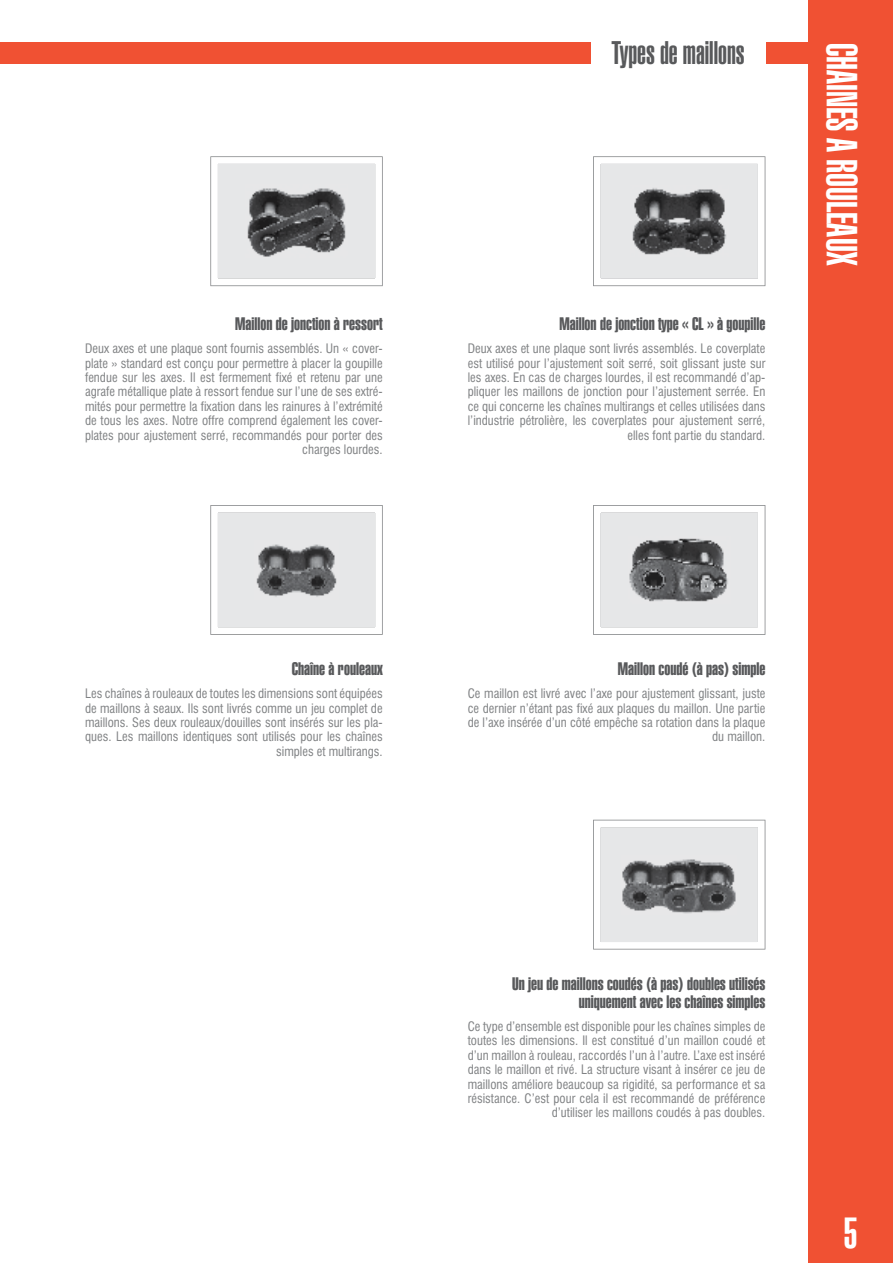
<style>
.page{position:relative;width:893px;height:1263px;background:#fff}
.page>*{position:absolute;margin:0;border:0;box-sizing:border-box;transform-origin:0 0}
.t1{font:36px "Swis 911 U Cm PL";color:#fff}
.t2{font:27px "Swis 911 U Cm PL";color:#58595b}
.t3{font:15px/18px "Swis 911 X Cm PL";color:#58595b;text-align:right}
.t4{font:12px/14.4px "Swis 721 Cn PL";color:#808284;text-align:right}
</style>
<div class="page">
<div style="left:808px;top:0;width:85px;height:1263px;background:#f05133"></div>
<div style="left:0;top:43px;width:893px;height:21px;background:#f05133"></div>
<div style="left:591px;top:38px;width:174px;height:30px;background:#fff"></div>
<svg style="left:210px;top:156px;width:173px;height:131px"></svg>
<svg style="left:593px;top:156px;width:173px;height:131px"></svg>
<svg style="left:210px;top:505px;width:173px;height:130px"></svg>
<svg style="left:593px;top:819px;width:173px;height:131px"></svg>
<svg style="left:593px;top:505px;width:173px;height:130px"></svg>
<p class="t3" style="left:235px;top:315px;width:149px">Maillon de jonction à ressort</p>
<p class="t4" style="left:85px;top:341px;width:299px">Deux axes et une plaque sont fournis assemblés. Un « cover&shy;plate » standard est conçu pour permettre à placer la goupille fendue sur les axes. Il est fermement fixé et retenu par une agrafe métallique plate à ressort fendue sur l’une de ses extré&shy;mités pour permettre la fixation dans les rainures à l’extrémité de tous les axes. Notre offre comprend également les cover&shy;plates pour ajustement serré, recommandés pour porter des charges lourdes.</p>
<p class="t3" style="left:292px;top:660px;width:92px">Chaîne à rouleaux</p>
<p class="t4" style="left:85px;top:686px;width:299px">Les chaînes à rouleaux de toutes les dimensions sont équipées de maillons à seaux. Ils sont livrés comme un jeu complet de maillons. Ses deux rouleaux/douilles sont insérés sur les pla&shy;ques. Les maillons identiques sont utilisés pour les chaînes simples et multirangs.</p>
<h2 class="t2" style="left:612px;top:35px;width:134px">Types de maillons</h2>
<h1 class="t1" style="left:865px;top:43px;width:225px;rotate:90deg">CHAINES A ROULEAUX</h1>
<p class="t3" style="left:559px;top:315px;width:208px">Maillon de jonction type « CL » à goupille</p>
<p class="t4" style="left:468px;top:341px;width:299px">Deux axes et une plaque sont livrés assemblés. Le coverplate est utilisé pour l’ajustement soit serré, soit glissant juste sur les axes. En cas de charges lourdes, il est recommandé d’ap&shy;pliquer les maillons de jonction pour l’ajustement serrée. En ce qui concerne les chaînes multirangs et celles utilisées dans l’industrie pétrolière, les coverplates pour ajustement serré, elles font partie du standard.</p>
<p class="t3" style="left:618px;top:660px;width:149px">Maillon coudé (à pas) simple</p>
<p class="t4" style="left:468px;top:686px;width:299px">Ce maillon est livré avec l’axe pour ajustement glissant, juste ce dernier n’étant pas fixé aux plaques du maillon. Une partie de l’axe insérée d’un côté empêche sa rotation dans la plaque du maillon.</p>
<p class="t3" style="left:512px;top:975px;width:255px">Un jeu de maillons coudés (à pas) doubles utilisés uniquement avec les chaînes simples</p>
<p class="t4" style="left:468px;top:1019px;width:299px">Ce type d’ensemble est disponible pour les chaînes simples de toutes les dimensions. Il est constitué d’un maillon coudé et d’un maillon à rouleau, raccordés l’un à l’autre. L’axe est inséré dans le maillon et rivé. La structure visant à insérer ce jeu de maillons améliore beaucoup sa rigidité, sa performance et sa résistance. C’est pour cela il est recommandé de préférence d’utiliser les maillons coudés à pas doubles.</p>
</div>
